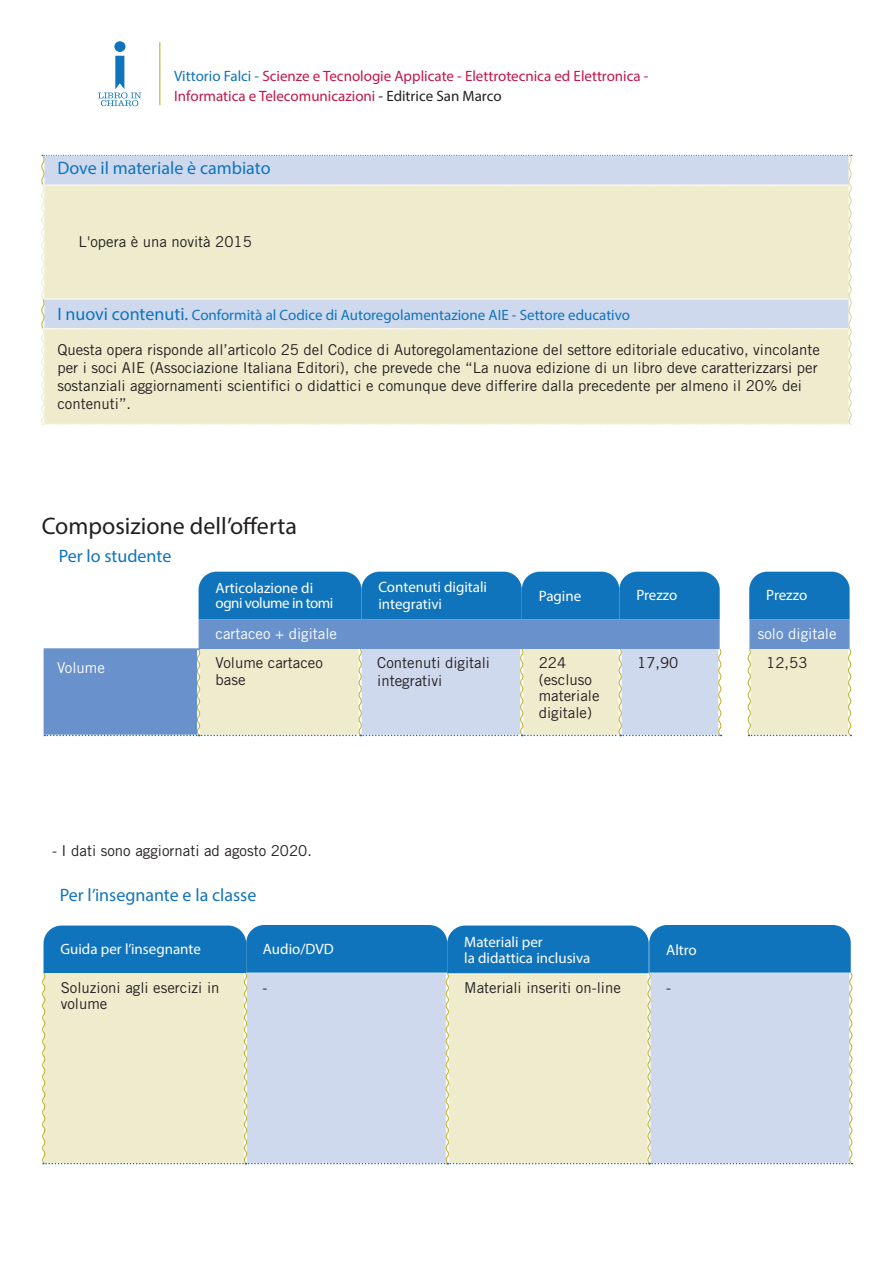
<style>
.page{position:relative;width:893px;height:1263px;background:#fff}
.page>*{position:absolute;margin:0;border:0;box-sizing:border-box;transform-origin:0 0}
.t1{font:24px "Myriad Pro";color:#231f20}
.t2{font:18px "Myriad Pro";color:#1074bc}
.t3{font:15px/16.5px "Trade Gothic LT Std";color:#231f20}
.t4{font:15px/16.5px "Myriad Pro";color:#fff}
.t5{font:15px/19.8px "Myriad Pro";color:#c5164a}
.t6{font:15px "Myriad Pro";color:#1074bc}
.t7{font:15px "Trade Gothic LT Std";color:#fff}
.t8{font:15px "Myriad Pro";letter-spacing:-.03em;color:#fff}
.s1{color:#1074bc}
.s2{color:#231f20}
.s3{font-size:18px}
</style>
<div class="page">
<hr style="left:159px;top:42px;width:1px;height:63px;background:#bbb12a">
<div style="left:114px;top:41px;width:11px;height:11px;background:#1074bc;border-radius:50%"></div>
<svg style="left:98px;top:56px;width:43px;height:50px"></svg>
<svg style="left:44px;top:572px;width:808px;height:164px;background:#9abbd4"></svg>
<svg style="left:42px;top:925px;width:811px;height:239px;background:#b6cdd6"></svg>
<svg style="left:41px;top:155px;width:812px;height:270px;background:#e7e8d4"></svg>
<p class="t5" style="left:174px;top:66px;width:476px"><span class="s1">Vittorio Falci -</span> Scienze e Tecnologie Applicate - Elettrotecnica ed Elettronica -<br>Informatica e Telecomunicazioni <span class="s2">- Editrice San Marco</span></p>
<p class="t2" style="left:57px;top:157px;width:215px">Dove il materiale è cambiato</p>
<p class="t3" style="left:79px;top:234px;width:175px">L'opera è una novità 2015</p>
<p class="t6" style="left:57px;top:305px;width:574px"><span class="s3">I nuovi contenuti.</span> Conformità al Codice di Autoregolamentazione AIE - Settore educativo</p>
<p class="t3" style="left:57px;top:340px;width:764px;line-height:18px">Questa opera risponde all’articolo 25 del Codice di Autoregolamentazione del settore editoriale educativo, vincolante per i soci AIE (Associazione Italiana Editori), che prevede che “La nuova edizione di un libro deve caratterizzarsi per sostanziali aggiornamenti scientifici o didattici e comunque deve differire dalla precedente per almeno il 20% dei contenuti”.</p>
<p class="t1" style="left:42px;top:511px;width:257px">Composizione dell’offerta</p>
<p class="t2" style="left:59px;top:545px;width:114px">Per lo studente</p>
<p class="t4" style="left:216px;top:579px;width:99px">Articolazione di</p>
<p class="t8" style="left:216px;top:593px;width:119px">ogni volume in tomi</p>
<p class="t4" style="left:378px;top:579px;width:110px">Contenuti digitali integrativi</p>
<p class="t4" style="left:539px;top:587px;width:44px">Pagine</p>
<p class="t4" style="left:636px;top:587px;width:42px">Prezzo</p>
<p class="t4" style="left:766px;top:587px;width:42px">Prezzo</p>
<p class="t7" style="left:216px;top:624px;width:123px">cartaceo + digitale</p>
<p class="t7" style="left:758px;top:624px;width:80px">solo digitale</p>
<p class="t7" style="left:57px;top:658px;width:49px">Volume</p>
<p class="t3" style="left:216px;top:655px;width:109px">Volume cartaceo base</p>
<p class="t3" style="left:377px;top:654px;width:114px;line-height:18px">Contenuti digitali integrativi</p>
<p class="t3" style="left:539px;top:655px;width:29px">224</p>
<p class="t3" style="left:539px;top:671px;width:62px">(escluso materiale digitale)</p>
<p class="t3" style="left:637px;top:655px;width:43px">17,90</p>
<p class="t3" style="left:766px;top:655px;width:43px">12,53</p>
<p class="t3" style="left:52px;top:842px;width:261px">- I dati sono aggiornati ad agosto 2020.</p>
<p class="t2" style="left:60px;top:883px;width:198px">Per l’insegnante e la classe</p>
<p class="t4" style="left:61px;top:941px;width:142px">Guida per l’insegnante</p>
<p class="t3" style="left:61px;top:979px;width:160px">Soluzioni agli esercizi in volume</p>
<p class="t3" style="left:263px;top:979px;width:6px">-</p>
<p class="t3" style="left:464px;top:979px;width:158px">Materiali inseriti on-line</p>
<p class="t3" style="left:666px;top:979px;width:6px">-</p>
<p class="t4" style="left:263px;top:940px;width:72px">Audio/DVD</p>
<p class="t4" style="left:464px;top:933px;width:80px">Materiali per</p>
<p class="t4" style="left:464px;top:949px;width:128px">la didattica inclusiva</p>
<p class="t4" style="left:666px;top:941px;width:32px">Altro</p>
</div>
